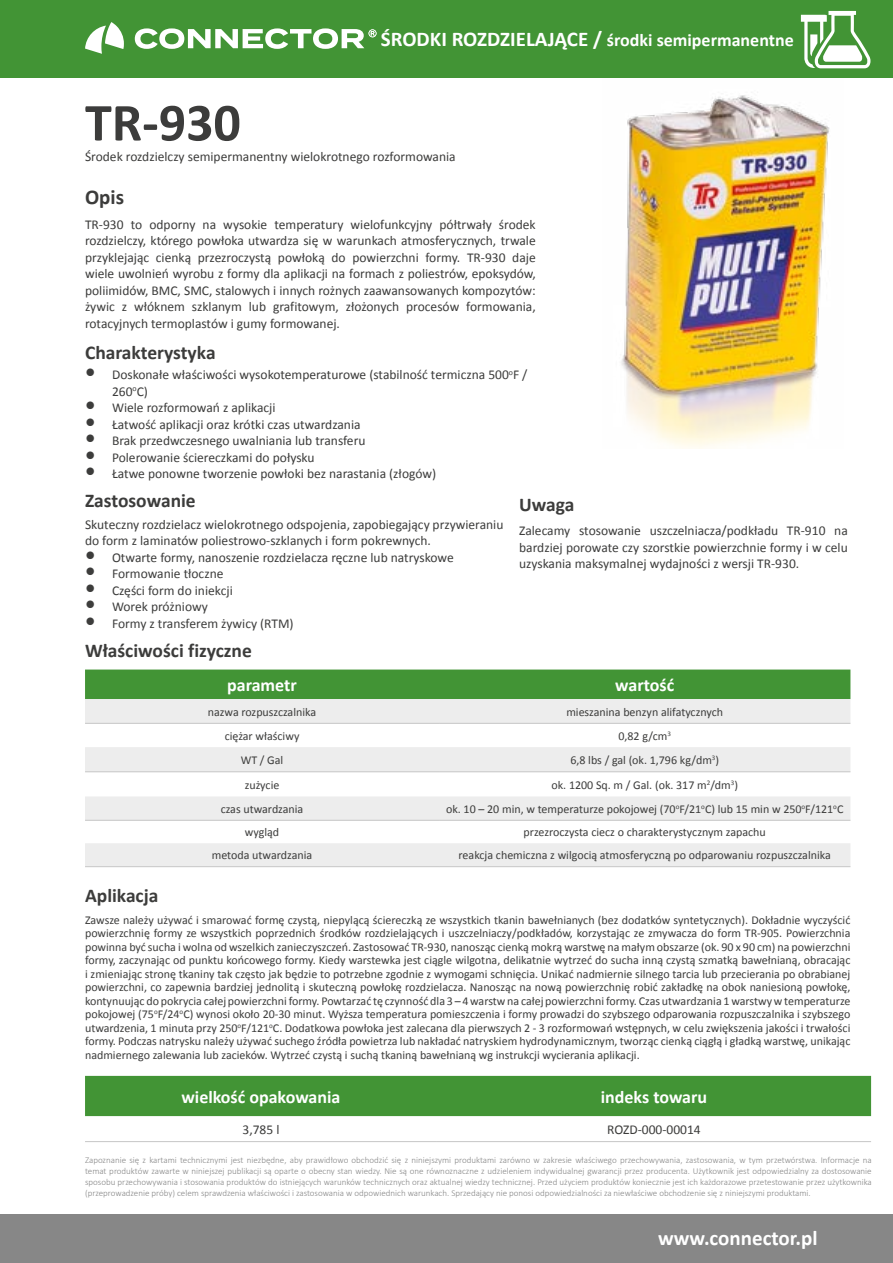
<style>
.page{position:relative;width:893px;height:1263px;background:#fff}
.page>*{position:absolute;margin:0;border:0;box-sizing:border-box;transform-origin:0 0}
.t1{font:700 54px "Calibri";color:#3c3c3b}
.t2{font:700 21px "Calibri";color:#fff}
.t3{font:700 21px "Calibri";color:#3c3c3b}
.t4{font:700 19.5px "Calibri";color:#3c3c3b}
.t5{font:700 18px "Calibri";color:#fff}
.t6{font:13.5px/16.5px "Calibri";color:#3c3c3b}
.t7{font:13.5px/16.5px "Calibri";color:#3d3d3c}
.t8{font:12px/13.5px "Calibri";color:#3d3d3c;text-align:justify}
.t9{font:12px "Calibri";color:#3c3c3b}
.t10{font:300 9px/10.8px "Calibri";color:#878787;text-align:justify}
.s1{font-size:21px}
.s2{font-weight:700;font-size:21px}
</style>
<div class="page">
<div style="left:0;top:0;width:893px;height:78px;background:#429435"></div>
<div style="left:0;top:1214px;width:893px;height:49px;background:#878787"></div>
<svg style="left:801px;top:11px;width:70px;height:57px"></svg>
<svg style="left:135px;top:28px;width:241px;height:21px"></svg>
<svg style="left:85px;top:22px;width:39px;height:32px"></svg>
<img style="left:621px;top:95px;width:209px;height:353px">
<div style="left:85px;top:669px;width:765px;height:30px;background:#429435"></div>
<svg style="left:85px;top:699px;width:765px;height:167px;fill:#ededed"></svg>
<hr style="left:85px;top:820px;width:354px;height:1px;background:#c6c6c6">
<hr style="left:439px;top:820px;width:411px;height:1px;background:#c6c6c6">
<hr style="left:85px;top:866px;width:354px;height:1px;background:#c6c6c6">
<hr style="left:439px;top:866px;width:411px;height:1px;background:#c6c6c6">
<hr style="left:85px;top:771px;width:354px;height:1px;background:#c6c6c6">
<hr style="left:439px;top:771px;width:411px;height:1px;background:#c6c6c6">
<hr style="left:85px;top:723px;width:354px;height:1px;background:#c6c6c6">
<hr style="left:439px;top:723px;width:411px;height:1px;background:#c6c6c6">
<div style="left:85px;top:1076px;width:786px;height:40px;background:#429435"></div>
<hr style="left:85px;top:1141px;width:352px;height:1px;background:#c6c6c6">
<hr style="left:437px;top:1141px;width:434px;height:1px;background:#c6c6c6">
<h3 class="t5" style="left:381px;top:29px;width:414px"><span class="s1">ŚRODKI ROZDZIELAJĄCE /</span> środki semipermanentne</h3>
<h1 class="t1" style="left:85px;top:89px;width:157px">TR-930</h1>
<p class="t6" style="left:85px;top:148px;width:372px">Środek rozdzielczy semipermanentny wielokrotnego rozformowania</p>
<h2 class="t3" style="left:85px;top:184px;width:41px">Opis</h2>
<p class="t6" style="left:85px;top:215px;width:452px;text-align:justify">TR-930 to odporny na wysokie temperatury wielofunkcyjny półtrwały środek rozdzielczy, którego powłoka utwardza się w warunkach atmosferycznych, trwale przyklejając cienką przezroczystą powłoką do powierzchni formy. TR-930 daje wiele uwolnień wyrobu z formy dla aplikacji na formach z poliestrów, epoksydów, poliimidów, BMC, SMC, stalowych i innych rożnych zaawansowanych kompozytów: żywic z włóknem szklanym lub grafitowym, złożonych procesów formowania, rotacyjnych termoplastów i gumy formowanej.</p>
<h3 class="t4" style="left:85px;top:340px;width:132px">Charakterystyka</h3>
<p class="t6" style="left:112px;top:366px;width:417px;text-indent:-27px"><span class="s2">•</span> Doskonałe właściwości wysokotemperaturowe (stabilność termiczna 500<sup>o</sup>F /<br>260<sup>o</sup>C)</p>
<p class="t6" style="left:85px;top:399px;width:192px"><span class="s2">•</span> Wiele rozformowań z aplikacji</p>
<p class="t6" style="left:85px;top:415px;width:277px"><span class="s2">•</span> Łatwość aplikacji oraz krótki czas utwardzania</p>
<p class="t6" style="left:85px;top:432px;width:282px"><span class="s2">•</span> Brak przedwczesnego uwalniania lub transferu</p>
<p class="t6" style="left:85px;top:448px;width:231px"><span class="s2">•</span> Polerowanie ściereczkami do połysku</p>
<p class="t6" style="left:85px;top:465px;width:353px"><span class="s2">•</span> Łatwe ponowne tworzenie powłoki bez narastania (złogów)</p>
<h3 class="t4" style="left:85px;top:488px;width:112px">Zastosowanie</h3>
<h3 class="t4" style="left:519px;top:492px;width:57px">Uwaga</h3>
<p class="t7" style="left:85px;top:515px;width:420px">Skuteczny rozdzielacz wielokrotnego odspojenia, zapobiegający przywieraniu do form z laminatów poliestrowo-szklanych i form pokrewnych.</p>
<p class="t6" style="left:85px;top:548px;width:370px"><span class="s2">•</span> Otwarte formy, nanoszenie rozdzielacza ręczne lub natryskowe</p>
<p class="t7" style="left:85px;top:565px;width:140px"><span class="s2">•</span> Formowanie tłoczne</p>
<p class="t6" style="left:85px;top:581px;width:149px"><span class="s2">•</span> Części form do iniekcji</p>
<p class="t7" style="left:85px;top:598px;width:124px"><span class="s2">•</span> Worek próżniowy</p>
<p class="t7" style="left:85px;top:614px;width:210px"><span class="s2">•</span> Formy z transferem żywicy (RTM)</p>
<h3 class="t4" style="left:85px;top:639px;width:168px">Właściwości fizyczne</h3>
<p class="t7" style="left:519px;top:522px;width:330px;text-align:justify">Zalecamy stosowanie uszczelniacza/podkładu TR-910 na bardziej porowate czy szorstkie powierzchnie formy i w celu uzyskania maksymalnej wydajności z wersji TR-930.</p>
<h3 class="t5" style="left:227px;top:674px;width:71px">parametr</h3>
<h3 class="t5" style="left:615px;top:674px;width:60px">wartość</h3>
<p class="t9" style="left:208px;top:704px;width:110px">nazwa rozpuszczalnika</p>
<p class="t9" style="left:566px;top:704px;width:158px">mieszanina benzyn alifatycznych</p>
<p class="t9" style="left:225px;top:728px;width:76px">ciężar właściwy</p>
<p class="t9" style="left:618px;top:728px;width:54px">0,82 g/cm<sup>3</sup></p>
<p class="t9" style="left:241px;top:752px;width:44px">WT / Gal</p>
<p class="t9" style="left:570px;top:752px;width:150px">6,8 lbs / gal (ok. 1,796 kg/dm<sup>3</sup>)</p>
<p class="t9" style="left:245px;top:777px;width:36px">zużycie</p>
<p class="t9" style="left:551px;top:777px;width:188px">ok. 1200 Sq. m / Gal. (ok. 317 m<sup>2</sup>/dm<sup>3</sup>)</p>
<p class="t9" style="left:221px;top:801px;width:84px">czas utwardzania</p>
<p class="t9" style="left:446px;top:801px;width:399px">ok. 10 – 20 min, w temperaturze pokojowej (70<sup>o</sup>F/21<sup>o</sup>C) lub 15 min w 250<sup>o</sup>F/121<sup>o</sup>C</p>
<p class="t9" style="left:245px;top:825px;width:36px">wygląd</p>
<p class="t9" style="left:524px;top:825px;width:244px">przezroczysta ciecz o charakterystycznym zapachu</p>
<p class="t9" style="left:212px;top:848px;width:102px">metoda utwardzania</p>
<p class="t9" style="left:459px;top:848px;width:374px">reakcja chemiczna z wilgocią atmosferyczną po odparowaniu rozpuszczalnika</p>
<h3 class="t4" style="left:85px;top:883px;width:75px">Aplikacja</h3>
<p class="t8" style="left:85px;top:912px;width:767px">Zawsze należy używać i smarować formę czystą, niepylącą ściereczką ze wszystkich tkanin bawełnianych (bez dodatków syntetycznych). Dokładnie wyczyścić powierzchnię formy ze wszystkich poprzednich środków rozdzielających i uszczelniaczy/podkładów, korzystając ze zmywacza do form TR-905. Powierzchnia powinna być sucha i wolna od wszelkich zanieczyszczeń. Zastosować TR-930, nanosząc cienką mokrą warstwę na małym obszarze (ok. 90 x 90 cm) na powierzchni formy, zaczynając od punktu końcowego formy. Kiedy warstewka jest ciągle wilgotna, delikatnie wytrzeć do sucha inną czystą szmatką bawełnianą, obracając i zmieniając stronę tkaniny tak często jak będzie to potrzebne zgodnie z wymogami schnięcia. Unikać nadmiernie silnego tarcia lub przecierania po obrabianej powierzchni, co zapewnia bardziej jednolitą i skuteczną powłokę rozdzielacza. Nanosząc na nową powierzchnię robić zakładkę na obok naniesioną powłokę, kontynuując do pokrycia całej powierzchni formy. Powtarzać tę czynność dla 3 – 4 warstw na całej powierzchni formy. Czas utwardzania 1 warstwy w temperaturze pokojowej (75<sup>o</sup>F/24<sup>o</sup>C) wynosi około 20-30 minut. Wyższa temperatura pomieszczenia i formy prowadzi do szybszego odparowania rozpuszczalnika i szybszego utwardzenia, 1 minuta przy 250<sup>o</sup>F/121<sup>o</sup>C. Dodatkowa powłoka jest zalecana dla pierwszych 2 - 3 rozformowań wstępnych, w celu zwiększenia jakości i trwałości formy. Podczas natrysku należy używać suchego źródła powietrza lub nakładać natryskiem hydrodynamicznym, tworząc cienką ciągłą i gładką warstwę, unikając nadmiernego zalewania lub zacieków. Wytrzeć czystą i suchą tkaniną bawełnianą wg instrukcji wycierania aplikacji.</p>
<h3 class="t5" style="left:181px;top:1085px;width:160px">wielkość opakowania</h3>
<h3 class="t5" style="left:601px;top:1085px;width:108px">indeks towaru</h3>
<p class="t6" style="left:243px;top:1120px;width:38px">3,785 l</p>
<p class="t6" style="left:607px;top:1120px;width:95px">ROZD-000-00014</p>
<p class="t10" style="left:85px;top:1155px;width:788px">Zapoznanie się z kartami technicznymi jest niezbędne, aby prawidłowo obchodzić się z niniejszymi produktami zarówno w zakresie właściwego przechowywania, zastosowania, w tym przetwórstwa. Informacje na temat produktów zawarte w niniejszej publikacji są oparte o obecny stan wiedzy. Nie są one równoznaczne z udzieleniem indywidualnej gwarancji przez producenta. Użytkownik jest odpowiedzialny za dostosowanie sposobu przechowywania i stosowania produktów do istniejących warunków technicznych oraz aktualnej wiedzy technicznej. Przed użyciem produktów koniecznie jest ich każdorazowe przetestowanie przez użytkownika (przeprowadzenie próby) celem sprawdzenia właściwości i zastosowania w odpowiednich warunkach. Sprzedający nie ponosi odpowiedzialności za niewłaściwe obchodzenie się z niniejszymi produktami.</p>
<h2 class="t2" style="left:658px;top:1225px;width:161px">www.connector.pl</h2>
</div>
